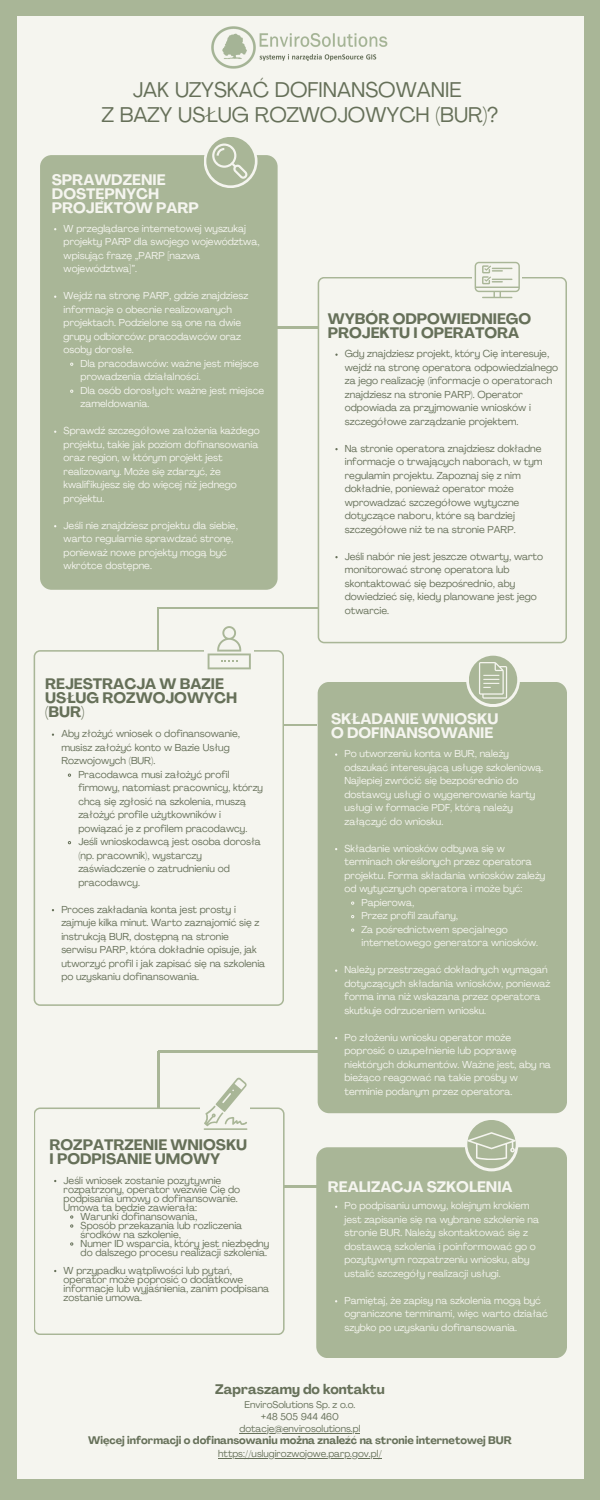
<style>
.page{position:relative;width:600px;height:1500px;background:#a9b697}
.page>*{position:absolute;margin:0;border:0;box-sizing:border-box;transform-origin:0 0}
.t1{font:21.1px/24.8px "Agrandir";color:#667059;text-align:center}
.t2{font:700 15px/14.2px "Agrandir";color:#667059}
.t3{font:700 15px/14.2px "Agrandir";color:#f5f5ef}
.t4{font:700 13.7px "Agrandir";color:#667059}
.t5{font:11px/15px "Agrandir";color:#f5f5ef}
.t6{font:700 10.8px "Agrandir";color:#667059}
.t7{font:10px/13.5px "Agrandir";color:#f5f5ef}
.t8{font:10px/13.5px "Agrandir";color:#667059}
.t9{font:9.7px "Agrandir";color:#667059}
</style>
<div class="page">
<div style="left:17px;top:16px;width:566px;height:1463px;background:#f5f5ef"></div>
<hr style="left:158px;top:1051px;width:161px;height:1px;background:#a9b697">
<hr style="left:157px;top:1052px;width:2px;height:57px;background:#a9b697">
<svg style="left:34px;top:1108px;width:250px;height:227px"></svg>
<div style="left:200px;top:1097px;width:50px;height:18px;background:#f5f5ef"></div>
<hr style="left:204px;top:1128px;width:43px;height:2px;background:#a9b697">
<svg style="left:204px;top:1077px;width:43px;height:49px"></svg>
<hr style="left:238px;top:327px;width:81px;height:1px;background:#a9b697">
<hr style="left:284px;top:724px;width:33px;height:2px;background:#a9b697">
<hr style="left:157px;top:608px;width:1px;height:42px;background:#a9b697">
<hr style="left:158px;top:607px;width:161px;height:2px;background:#a9b697">
<div style="left:40px;top:155px;width:238px;height:434px;background:#a9b697;border-radius:12px"></div>
<svg style="left:204px;top:134px;width:54px;height:54px"></svg>
<div style="left:206px;top:137px;width:49px;height:48px;background:#a9b697;border-radius:50%"></div>
<div style="left:318px;top:682px;width:249px;height:431px;background:#a9b697;border-radius:12px"></div>
<svg style="left:466px;top:654px;width:54px;height:53px"></svg>
<div style="left:469px;top:656px;width:48px;height:48px;background:#a9b697;border-radius:50%"></div>
<svg style="left:318px;top:277px;width:249px;height:366px"></svg>
<svg style="left:34px;top:650px;width:250px;height:356px"></svg>
<div style="left:469px;top:451px;width:49px;height:18px;background:#f5f5ef"></div>
<svg style="left:479px;top:662px;width:28px;height:37px"></svg>
<svg style="left:212px;top:144px;width:35px;height:35px"></svg>
<div style="left:203px;top:1217px;width:59px;height:18px;background:#f5f5ef"></div>
<img style="left:211px;top:26px;width:177px;height:43px">
<div style="left:316px;top:1147px;width:251px;height:211px;background:#a9b697;border-radius:12px"></div>
<div style="left:465px;top:1118px;width:53px;height:53px;background:#f5f5ef;border-radius:50%"></div>
<div style="left:467px;top:1120px;width:49px;height:48px;background:#a9b697;border-radius:50%"></div>
<svg style="left:467px;top:1132px;width:48px;height:28px"></svg>
<hr style="left:285px;top:1185px;width:33px;height:2px;background:#a9b697">
<div style="left:205px;top:642px;width:49px;height:18px;background:#f5f5ef"></div>
<svg style="left:208px;top:626px;width:43px;height:43px"></svg>
<svg style="left:70px;top:362px;width:4px;height:4px"></svg>
<svg style="left:70px;top:389px;width:4px;height:4px"></svg>
<svg style="left:351px;top:901px;width:4px;height:4px"></svg>
<svg style="left:351px;top:928px;width:4px;height:4px"></svg>
<svg style="left:67px;top:773px;width:5px;height:4px"></svg>
<svg style="left:67px;top:841px;width:5px;height:4px"></svg>
<svg style="left:70px;top:1215px;width:4px;height:13px"></svg>
<svg style="left:70px;top:1242px;width:4px;height:4px"></svg>
<hr style="left:240px;top:1433px;width:120px;height:1px;background:#667059">
<hr style="left:218px;top:1458px;width:164px;height:1px;background:#667059">
<svg style="left:473px;top:272px;width:49px;height:18px"></svg>
<svg style="left:475px;top:262px;width:45px;height:36px"></svg>
<p class="t1" style="left:102px;top:80px;width:398px">JAK UZYSKAĆ DOFINANSOWANIE<br>Z BAZY USŁUG ROZWOJOWYCH (BUR)?</p>
<h2 class="t3" style="left:52px;top:174px;width:149px">SPRAWDZENIE<br>DOSTĘPNYCH<br>PROJEKTÓW PARP</h2>
<p class="t7" style="left:64px;top:223px;width:198px">W przeglądarce internetowej wyszukaj projekty PARP dla swojego województwa, wpisując frazę „PARP [nazwa województwa]”.</p>
<p class="t7" style="left:64px;top:290px;width:186px">Wejdź na stronę PARP, gdzie znajdziesz informacje o obecnie realizowanych projektach. Podzielone są one na dwie grupy odbiorców: pracodawców oraz osoby dorosłe.</p>
<p class="t7" style="left:81px;top:358px;width:180px">Dla pracodawców: ważne jest miejsce prowadzenia działalności.</p>
<p class="t7" style="left:81px;top:385px;width:185px">Dla osób dorosłych: ważne jest miejsce zameldowania.</p>
<p class="t7" style="left:64px;top:425px;width:198px">Sprawdź szczegółowe założenia każdego projektu, takie jak poziom dofinansowania oraz region, w którym projekt jest realizowany. Może się zdarzyć, że kwalifikujesz się do więcej niż jednego projektu.</p>
<p class="t7" style="left:64px;top:520px;width:176px">Jeśli nie znajdziesz projektu dla siebie, warto regularnie sprawdzać stronę, ponieważ nowe projekty mogą być wkrótce dostępne.</p>
<p class="t2" style="left:45px;top:678px;width:194px">REJESTRACJA W BAZIE<br>USŁUG ROZWOJOWYCH (BUR)</p>
<p class="t8" style="left:61px;top:728px;width:180px">Aby złożyć wniosek o dofinansowanie, musisz założyć konto w Bazie Usług<br>Rozwojowych (BUR).</p>
<p class="t8" style="left:78px;top:769px;width:186px">Pracodawca musi założyć profil firmowy, natomiast pracownicy, którzy chcą się zgłosić na szkolenia, muszą założyć profile użytkowników i powiązać je z profilem pracodawcy.</p>
<p class="t8" style="left:78px;top:836px;width:184px">Jeśli wnioskodawcą jest osoba dorosła (np. pracownik), wystarczy zaświadczenie o zatrudnieniu od pracodawcy.</p>
<p class="t8" style="left:61px;top:904px;width:205px">Proces zakładania konta jest prosty i zajmuje kilka minut. Warto zaznajomić się z instrukcją BUR, dostępną na stronie serwisu PARP, która dokładnie opisuje, jak utworzyć profil i jak zapisać się na szkolenia po uzyskaniu dofinansowania.</p>
<h2 class="t2" style="left:50px;top:1139px;width:199px">ROZPATRZENIE WNIOSKU<br>I PODPISANIE UMOWY</h2>
<p class="t8" style="left:64px;top:1177px;width:178px;line-height:9px">Jeśli wniosek zostanie pozytywnie rozpatrzony, operator wezwie Cię do podpisania umowy o dofinansowanie.<br>Umowa ta będzie zawierała:</p>
<p class="t8" style="left:81px;top:1210px;width:118px">Warunki dofinansowania,</p>
<p class="t8" style="left:81px;top:1222px;width:163px;line-height:9px">Sposób przekazania lub rozliczenia środków na szkolenie,</p>
<h2 class="t8" style="left:81px;top:1240px;width:190px;line-height:9px">Numer ID wsparcia, który jest niezbędny do dalszego procesu realizacji szkolenia.</h2>
<p class="t8" style="left:64px;top:1267px;width:207px;line-height:9px">W przypadku wątpliwości lub pytań, operator może poprosić o dodatkowe informacje lub wyjaśnienia, zanim podpisana zostanie umowa.</p>
<p class="t2" style="left:328px;top:313px;width:205px">WYBÓR ODPOWIEDNIEGO<br>PROJEKTU I OPERATORA</p>
<p class="t8" style="left:345px;top:348px;width:215px">Gdy znajdziesz projekt, który Cię interesuje, wejdź na stronę operatora odpowiedzialnego za jego realizację (informacje o operatorach znajdziesz na stronie PARP). Operator odpowiada za przyjmowanie wniosków i szczegółowe zarządzanie projektem.</p>
<p class="t8" style="left:345px;top:443px;width:199px">Na stronie operatora znajdziesz dokładne informacje o trwających naborach, w tym regulamin projektu. Zapoznaj się z nim dokładnie, ponieważ operator może wprowadzać szczegółowe wytyczne dotyczące naboru, które są bardziej szczegółowe niż te na stronie PARP.</p>
<p class="t8" style="left:345px;top:551px;width:200px">Jeśli nabór nie jest jeszcze otwarty, warto monitorować stronę operatora lub skontaktować się bezpośrednio, aby dowiedzieć się, kiedy planowane jest jego otwarcie.</p>
<p class="t3" style="left:331px;top:713px;width:169px">SKŁADANIE WNIOSKU<br>O DOFINANSOWANIE</p>
<p class="t7" style="left:345px;top:748px;width:200px">Po utworzeniu konta w BUR, należy odszukać interesującą usługę szkoleniową.<br>Najlepiej zwrócić się bezpośrednio do dostawcy usługi o wygenerowanie karty usługi w formacie PDF, którą należy załączyć do wniosku.</p>
<h2 class="t7" style="left:345px;top:842px;width:202px">Składanie wniosków odbywa się w terminach określonych przez operatora projektu. Forma składania wniosków zależy od wytycznych operatora i może być:</h2>
<p class="t7" style="left:362px;top:896px;width:54px">Papierowa,</p>
<p class="t7" style="left:362px;top:910px;width:98px">Przez profil zaufany,</p>
<p class="t7" style="left:362px;top:924px;width:178px">Za pośrednictwem specjalnego internetowego generatora wniosków.</p>
<p class="t7" style="left:345px;top:964px;width:207px">Należy przestrzegać dokładnych wymagań dotyczących składania wniosków, ponieważ forma inna niż wskazana przez operatora skutkuje odrzuceniem wniosku.</p>
<h2 class="t7" style="left:345px;top:1032px;width:208px">Po złożeniu wniosku operator może poprosić o uzupełnienie lub poprawę niektórych dokumentów. Ważne jest, aby na bieżąco reagować na takie prośby w terminie podanym przez operatora.</h2>
<p class="t3" style="left:328px;top:1181px;width:186px">REALIZACJA SZKOLENIA</p>
<p class="t7" style="left:345px;top:1200px;width:196px">Po podpisaniu umowy, kolejnym krokiem jest zapisanie się na wybrane szkolenie na stronie BUR. Należy skontaktować się z dostawcą szkolenia i poinformować go o pozytywnym rozpatrzeniu wniosku, aby ustalić szczegóły realizacji usługi.</p>
<p class="t7" style="left:345px;top:1295px;width:205px">Pamiętaj, że zapisy na szkolenia mogą być ograniczone terminami, więc warto działać szybko po uzyskaniu dofinansowania.</p>
<h1 class="t5" style="left:334px;top:1289px;width:208px">Wystawimy Ci potrzebne dokumenty takie jak: certyfikaty, faktury i wszystkie inne niezbędne do rozliczenia</h1>
<p class="t4" style="left:215px;top:1384px;width:171px">Zapraszamy do kontaktu</p>
<p class="t9" style="left:245px;top:1400px;width:112px">EnviroSolutions Sp. z o.o.</p>
<p class="t9" style="left:261px;top:1412px;width:80px">+48 505 944 460</p>
<p class="t9" style="left:240px;top:1425px;width:122px">dotacje@envirosolutions.pl</p>
<h2 class="t6" style="left:88px;top:1436px;width:425px">Więcej informacji o dofinansowaniu można znaleźć na stronie internetowej BUR</h2>
<p class="t9" style="left:218px;top:1450px;width:165px">https://uslugirozwojowe.parp.gov.pl/</p>
</div>
